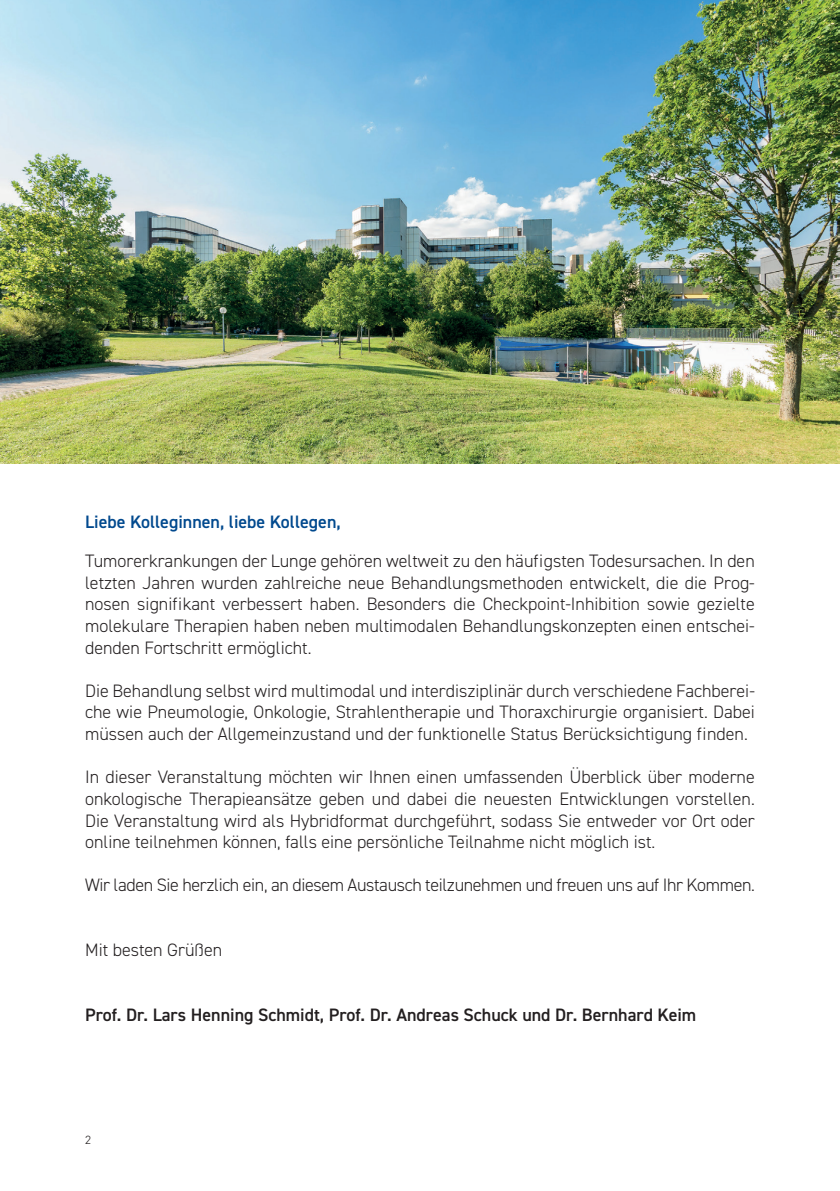
<style>
.page{position:relative;width:840px;height:1191px;background:#fff}
.page>*{position:absolute;margin:0;border:0;box-sizing:border-box;transform-origin:0 0}
.t1{font:300 18px/21.6px "DIN2014";color:#231f20;text-align:justify}
.t2{font:300 18px "DIN2014";letter-spacing:-.02em;color:#231f20}
.t3{font:600 18px "DIN2014";color:#231f20}
.t4{font:600 18px "DIN2014";color:#01498e}
.t5{font:300 12px "DIN2014";color:#231f20}
</style>
<div class="page">
<img style="left:0;top:0;width:839px;height:463px">
<p class="t4" style="left:85px;top:509px;width:257px">Liebe Kolleginnen, liebe Kollegen,</p>
<p class="t1" style="left:85px;top:550px;width:670px">Tumorerkrankungen der Lunge gehören weltweit zu den häufigsten Todesursachen. In den letzten Jahren wurden zahlreiche neue Behandlungsmethoden entwickelt, die die Prog&shy;nosen signifikant verbessert haben. Besonders die Checkpoint-Inhibition sowie gezielte molekulare Therapien haben neben multimodalen Behandlungskonzepten einen entschei&shy;denden Fortschritt ermöglicht.</p>
<p class="t1" style="left:85px;top:680px;width:671px">Die Behandlung selbst wird multimodal und interdisziplinär durch verschiedene Fachberei&shy;che wie Pneumologie, Onkologie, Strahlentherapie und Thoraxchirurgie organisiert. Dabei müssen auch der Allgemeinzustand und der funktionelle Status Berücksichtigung finden.</p>
<p class="t1" style="left:85px;top:766px;width:671px">In dieser Veranstaltung möchten wir Ihnen einen umfassenden Überblick über moderne onkologische Therapieansätze geben und dabei die neuesten Entwicklungen vorstellen.<br>Die Veranstaltung wird als Hybridformat durchgeführt, sodass Sie entweder vor Ort oder online teilnehmen können, falls eine persönliche Teilnahme nicht möglich ist.</p>
<p class="t2" style="left:85px;top:874px;width:671px">Wir laden Sie herzlich ein, an diesem Austausch teilzunehmen und freuen uns auf Ihr Kommen.</p>
<p class="t1" style="left:85px;top:939px;width:139px">Mit besten Grüßen</p>
<p class="t3" style="left:85px;top:1002px;width:612px">Prof. Dr. Lars Henning Schmidt, Prof. Dr. Andreas Schuck und Dr. Bernhard Keim</p>
<p class="t5" style="left:85px;top:1132px;width:7px">2</p>
</div>
